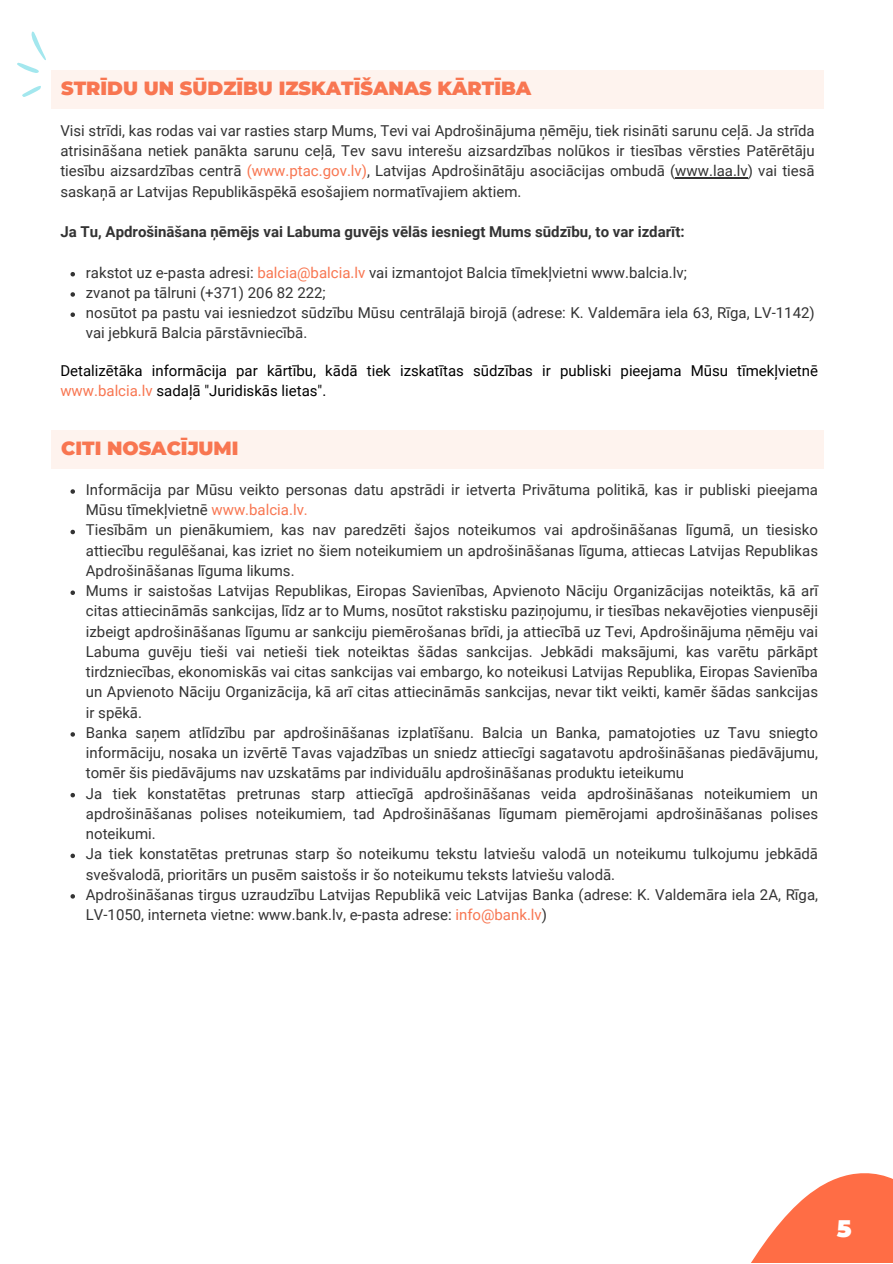
<style>
.page{position:relative;width:893px;height:1264px;background:#fff}
.page>*{position:absolute;margin:0;border:0;box-sizing:border-box;transform-origin:0 0}
.t1{font:900 24px "Montserrat";color:#fff}
.t2{font:900 19.2px "Montserrat";color:#f87651}
.t3{font:15px/20.2px "Roboto";color:#333;text-align:justify}
.t4{font:15px/20.2px "Roboto";color:#000}
.t5{font:700 15px "Roboto";color:#333}
.s1{color:#f87651}
</style>
<div class="page">
<div style="left:51px;top:70px;width:772px;height:39px;background:#fef3ee"></div>
<svg style="left:70px;top:272px;width:5px;height:4px"></svg>
<svg style="left:70px;top:292px;width:5px;height:5px"></svg>
<svg style="left:70px;top:312px;width:5px;height:5px"></svg>
<hr style="left:675px;top:177px;width:72px;height:2px;background:#333">
<div style="left:51px;top:430px;width:772px;height:38px;background:#fef3ee"></div>
<svg style="left:70px;top:489px;width:5px;height:5px"></svg>
<svg style="left:70px;top:530px;width:5px;height:4px"></svg>
<svg style="left:70px;top:590px;width:5px;height:5px"></svg>
<svg style="left:70px;top:732px;width:5px;height:4px"></svg>
<svg style="left:70px;top:793px;width:5px;height:4px"></svg>
<svg style="left:70px;top:853px;width:5px;height:5px"></svg>
<svg style="left:70px;top:894px;width:5px;height:4px"></svg>
<svg style="left:17px;top:31px;width:29px;height:42px"></svg>
<svg style="left:22px;top:86px;width:19px;height:11px"></svg>
<svg style="left:751px;top:1173px;width:141px;height:89px"></svg>
<p class="t2" style="left:61px;top:77px;width:471px">STRĪDU UN SŪDZĪBU IZSKATĪŠANAS KĀRTĪBA</p>
<p class="t3" style="left:60px;top:121px;width:755px">Visi strīdi, kas rodas vai var rasties starp Mums, Tevi vai Apdrošinājuma ņēmēju, tiek risināti sarunu ceļā. Ja strīda atrisināšana netiek panākta sarunu ceļā, Tev savu interešu aizsardzības nolūkos ir tiesības vērsties Patērētāju tiesību aizsardzības centrā <span class="s1">(www.ptac.gov.lv)</span>, Latvijas Apdrošinātāju asociācijas ombudā (www.laa.lv) vai tiesā saskaņā ar Latvijas Republikāspēkā esošajiem normatīvajiem aktiem.</p>
<p class="t5" style="left:60px;top:223px;width:625px">Ja Tu, Apdrošināšana ņēmējs vai Labuma guvējs vēlās iesniegt Mums sūdzību, to var izdarīt:</p>
<p class="t3" style="left:86px;top:262px;width:602px">rakstot uz e-pasta adresi: <span class="s1">balcia@balcia.lv</span> vai izmantojot Balcia tīmekļvietni www.balcia.lv;</p>
<p class="t3" style="left:86px;top:282px;width:241px">zvanot pa tālruni (+371) 206 82 222;</p>
<p class="t3" style="left:86px;top:303px;width:730px">nosūtot pa pastu vai iesniedzot sūdzību Mūsu centrālajā birojā (adrese: K. Valdemāra iela 63, Rīga, LV-1142) vai jebkurā Balcia pārstāvniecībā.</p>
<p class="t4" style="left:60px;top:360px;width:759px">Detalizētāka informācija par kārtību, kādā tiek izskatītas sūdzības ir publiski pieejama Mūsu tīmekļvietnē <span class="s1">www.balcia.lv</span> sadaļā "Juridiskās lietas".</p>
<p class="t2" style="left:61px;top:436px;width:179px">CITI NOSACĪJUMI</p>
<p class="t3" style="left:86px;top:479px;width:733px">Informācija par Mūsu veikto personas datu apstrādi ir ietverta Privātuma politikā, kas ir publiski pieejama<br>Mūsu tīmekļvietnē <span class="s1">www.balcia.lv.</span></p>
<p class="t3" style="left:86px;top:520px;width:733px">Tiesībām un pienākumiem, kas nav paredzēti šajos noteikumos vai apdrošināšanas līgumā, un tiesisko attiecību regulēšanai, kas izriet no šiem noteikumiem un apdrošināšanas līguma, attiecas Latvijas Republikas Apdrošināšanas līguma likums.</p>
<p class="t3" style="left:86px;top:581px;width:733px">Mums ir saistošas Latvijas Republikas, Eiropas Savienības, Apvienoto Nāciju Organizācijas noteiktās, kā arī citas attiecināmās sankcijas, līdz ar to Mums, nosūtot rakstisku paziņojumu, ir tiesības nekavējoties vienpusēji izbeigt apdrošināšanas līgumu ar sankciju piemērošanas brīdi, ja attiecībā uz Tevi, Apdrošinājuma ņēmēju vai Labuma guvēju tieši vai netieši tiek noteiktas šādas sankcijas. Jebkādi maksājumi, kas varētu pārkāpt tirdzniecības, ekonomiskās vai citas sankcijas vai embargo, ko noteikusi Latvijas Republika, Eiropas Savienība un Apvienoto Nāciju Organizācija, kā arī citas attiecināmās sankcijas, nevar tikt veikti, kamēr šādas sankcijas ir spēkā.</p>
<p class="t3" style="left:86px;top:722px;width:733px">Banka saņem atlīdzību par apdrošināšanas izplatīšanu. Balcia un Banka, pamatojoties uz Tavu sniegto informāciju, nosaka un izvērtē Tavas vajadzības un sniedz attiecīgi sagatavotu apdrošināšanas piedāvājumu, tomēr šis piedāvājums nav uzskatāms par individuālu apdrošināšanas produktu ieteikumu</p>
<p class="t3" style="left:86px;top:783px;width:733px">Ja tiek konstatētas pretrunas starp attiecīgā apdrošināšanas veida apdrošināšanas noteikumiem un apdrošināšanas polises noteikumiem, tad Apdrošināšanas līgumam piemērojami apdrošināšanas polises noteikumi.</p>
<p class="t3" style="left:86px;top:844px;width:733px">Ja tiek konstatētas pretrunas starp šo noteikumu tekstu latviešu valodā un noteikumu tulkojumu jebkādā svešvalodā, prioritārs un pusēm saistošs ir šo noteikumu teksts latviešu valodā.</p>
<p class="t3" style="left:86px;top:884px;width:733px">Apdrošināšanas tirgus uzraudzību Latvijas Republikā veic Latvijas Banka (adrese: K. Valdemāra iela 2A, Rīga,<br>LV-1050, interneta vietne: www.bank.lv, e-pasta adrese: <span class="s1">info@bank.lv</span>)</p>
<p class="t1" style="left:836px;top:1213px;width:16px">5</p>
</div>
